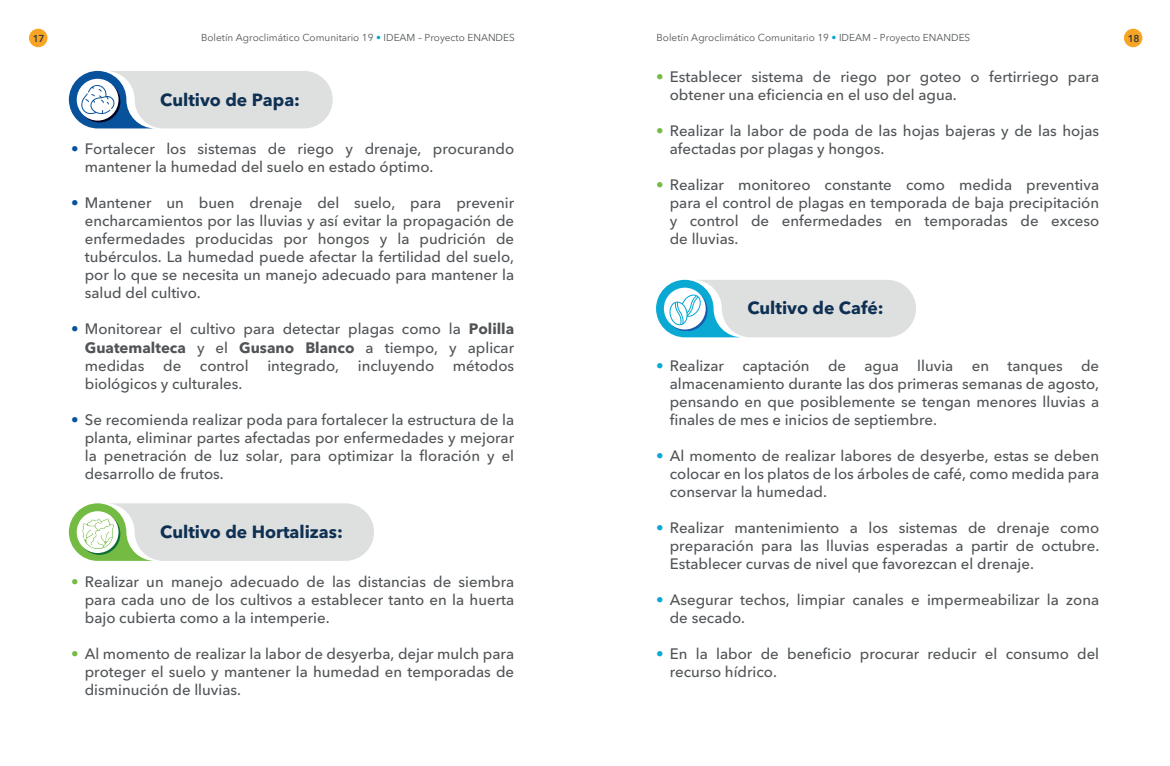
<style>
.page{position:relative;width:1170px;height:766px;background:#fff}
.page>*{position:absolute;margin:0;border:0;box-sizing:border-box;transform-origin:0 0}
.t1{font:700 17.5px "Avenir Next Cyr";color:#0e3053}
.t2{font:500 15px/18px "Avenir Next Cyr";color:#505457;text-align:justify}
.t3{font:10px "Avenir Next Cyr";color:#505457}
.t4{font:600 10px "Avenir Next Cyr";color:#373b3e}
.s1{color:#0aa9d4}
.s2{color:#08519b}
.s3{font-weight:700}
.s4{color:#74bb43}
</style>
<div class="page">
<div style="left:29px;top:29px;width:18px;height:18px;background:#f8a526;border-radius:50%"></div>
<div style="left:1123px;top:29px;width:19px;height:18px;background:#f8a526;border-radius:50%"></div>
<svg style="left:69px;top:503px;width:305px;height:57px;background:#d7dfd4"></svg>
<svg style="left:69px;top:71px;width:264px;height:57px;background:#cad3db"></svg>
<svg style="left:656px;top:280px;width:259px;height:57px;background:#c9dce2"></svg>
<p class="t4" style="left:33px;top:33px;width:13px">17</p>
<p class="t3" style="left:201px;top:32px;width:315px">Boletín Agroclimático Comunitario 19 <span class="s1">•</span> IDEAM – Proyecto ENANDES</p>
<p class="t3" style="left:656px;top:32px;width:315px">Boletín Agroclimático Comunitario 19 <span class="s1">•</span> IDEAM – Proyecto ENANDES</p>
<p class="t4" style="left:1127px;top:33px;width:13px">18</p>
<p class="t1" style="left:160px;top:89px;width:141px">Cultivo de Papa:</p>
<p class="t2" style="left:85px;top:140px;width:431px;text-indent:-14px"><span class="s2">•</span> Fortalecer los sistemas de riego y drenaje, procurando mantener la humedad del suelo en estado óptimo.</p>
<p class="t2" style="left:85px;top:194px;width:431px;text-indent:-14px"><span class="s2">•</span> Mantener un buen drenaje del suelo, para prevenir encharcamientos por las lluvias y así evitar la propagación de enfermedades producidas por hongos y la pudrición de tubérculos. La humedad puede afectar la fertilidad del suelo, por lo que se necesita un manejo adecuado para mantener la salud del cultivo.</p>
<p class="t2" style="left:85px;top:320px;width:431px;text-indent:-14px"><span class="s2">•</span> Monitorear el cultivo para detectar plagas como la <span class="s3">Polilla Guatemalteca</span> y el <span class="s3">Gusano Blanco</span> a tiempo, y aplicar medidas de control integrado, incluyendo métodos biológicos y culturales.</p>
<p class="t2" style="left:85px;top:410px;width:431px;text-indent:-14px"><span class="s2">•</span> Se recomienda realizar poda para fortalecer la estructura de la planta, eliminar partes afectadas por enfermedades y mejorar la penetración de luz solar, para optimizar la floración y el desarrollo de frutos.</p>
<p class="t1" style="left:160px;top:521px;width:184px">Cultivo de Hortalizas:</p>
<p class="t2" style="left:85px;top:572px;width:431px;text-indent:-14px"><span class="s4">•</span> Realizar un manejo adecuado de las distancias de siembra para cada uno de los cultivos a establecer tanto en la huerta bajo cubierta como a la intemperie.</p>
<p class="t2" style="left:85px;top:644px;width:431px;text-indent:-14px"><span class="s4">•</span> Al momento de realizar la labor de desyerba, dejar mulch para proteger el suelo y mantener la humedad en temporadas de disminución de lluvias.</p>
<p class="t2" style="left:669px;top:68px;width:431px;text-indent:-14px"><span class="s4">•</span> Establecer sistema de riego por goteo o fertirriego para obtener una eficiencia en el uso del agua.</p>
<p class="t2" style="left:669px;top:122px;width:431px;text-indent:-14px"><span class="s4">•</span> Realizar la labor de poda de las hojas bajeras y de las hojas afectadas por plagas y hongos.</p>
<p class="t2" style="left:669px;top:176px;width:431px;text-indent:-14px"><span class="s4">•</span> Realizar monitoreo constante como medida preventiva para el control de plagas en temporada de baja precipitación y control de enfermedades en temporadas de exceso de lluvias.</p>
<p class="t1" style="left:747px;top:297px;width:138px">Cultivo de Café:</p>
<p class="t2" style="left:669px;top:356px;width:431px;text-indent:-14px"><span class="s1">•</span> Realizar captación de agua lluvia en tanques de almacenamiento durante las dos primeras semanas de agosto, pensando en que posiblemente se tengan menores lluvias a finales de mes e inicios de septiembre.</p>
<p class="t2" style="left:669px;top:446px;width:431px;text-indent:-14px"><span class="s1">•</span> Al momento de realizar labores de desyerbe, estas se deben colocar en los platos de los árboles de café, como medida para conservar la humedad.</p>
<p class="t2" style="left:669px;top:518px;width:431px;text-indent:-14px"><span class="s1">•</span> Realizar mantenimiento a los sistemas de drenaje como preparación para las lluvias esperadas a partir de octubre.<br>Establecer curvas de nivel que favorezcan el drenaje.</p>
<p class="t2" style="left:669px;top:590px;width:431px;text-indent:-14px"><span class="s1">•</span> Asegurar techos, limpiar canales e impermeabilizar la zona de secado.</p>
<p class="t2" style="left:669px;top:644px;width:431px;text-indent:-14px"><span class="s1">•</span> En la labor de beneficio procurar reducir el consumo del recurso hídrico.</p>
</div>
